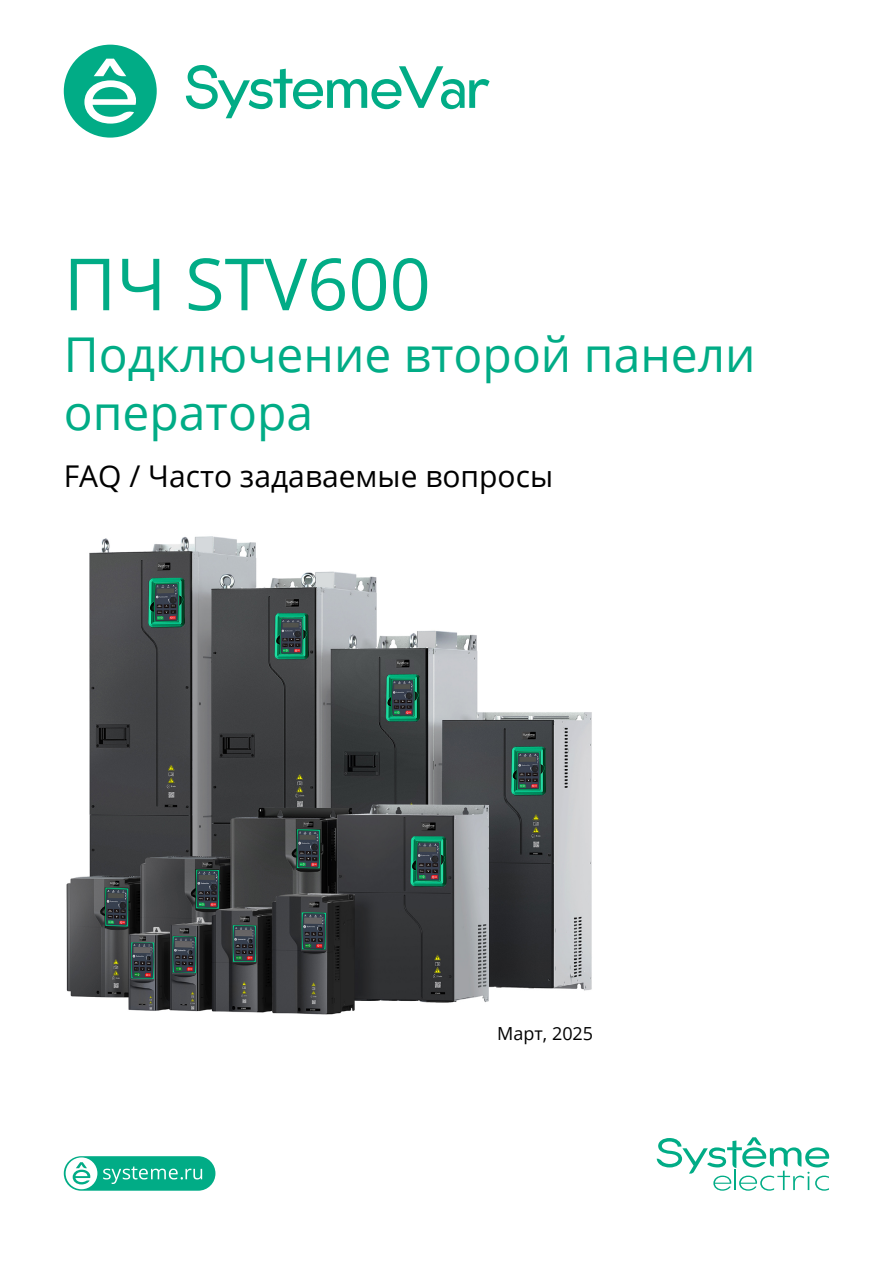
<style>
.page{position:relative;width:893px;height:1263px;background:#fff}
.page>*{position:absolute;margin:0;border:0;box-sizing:border-box;transform-origin:0 0}
.t1{font:72px "Open Sans";color:#01ac86}
.t2{font:48px/57.6px "Open Sans";color:#01ac86}
.t3{font:30px "Open Sans";color:#000}
.t4{font:18px "Open Sans";color:#000}
</style>
<div class="page">
<svg style="left:657px;top:1137px;width:172px;height:54px"></svg>
<div style="left:64px;top:1156px;width:151px;height:35px;background:#01ac86;border-radius:17px"></div>
<svg style="left:66px;top:1157px;width:31px;height:32px"></svg>
<svg style="left:103px;top:1166px;width:99px;height:18px"></svg>
<svg style="left:64px;top:45px;width:93px;height:93px"></svg>
<svg style="left:186px;top:65px;width:304px;height:53px"></svg>
<img style="left:66px;top:536px;width:526px;height:478px">
<h1 class="t1" style="left:64px;top:235px;width:368px">ПЧ STV600</h1>
<p class="t2" style="left:64px;top:325px;width:693px">Подключение второй панели оператора</p>
<p class="t3" style="left:64px;top:455px;width:491px">FAQ / Часто задаваемые вопросы</p>
<p class="t4" style="left:497px;top:1021px;width:97px">Март, 2025</p>
</div>
